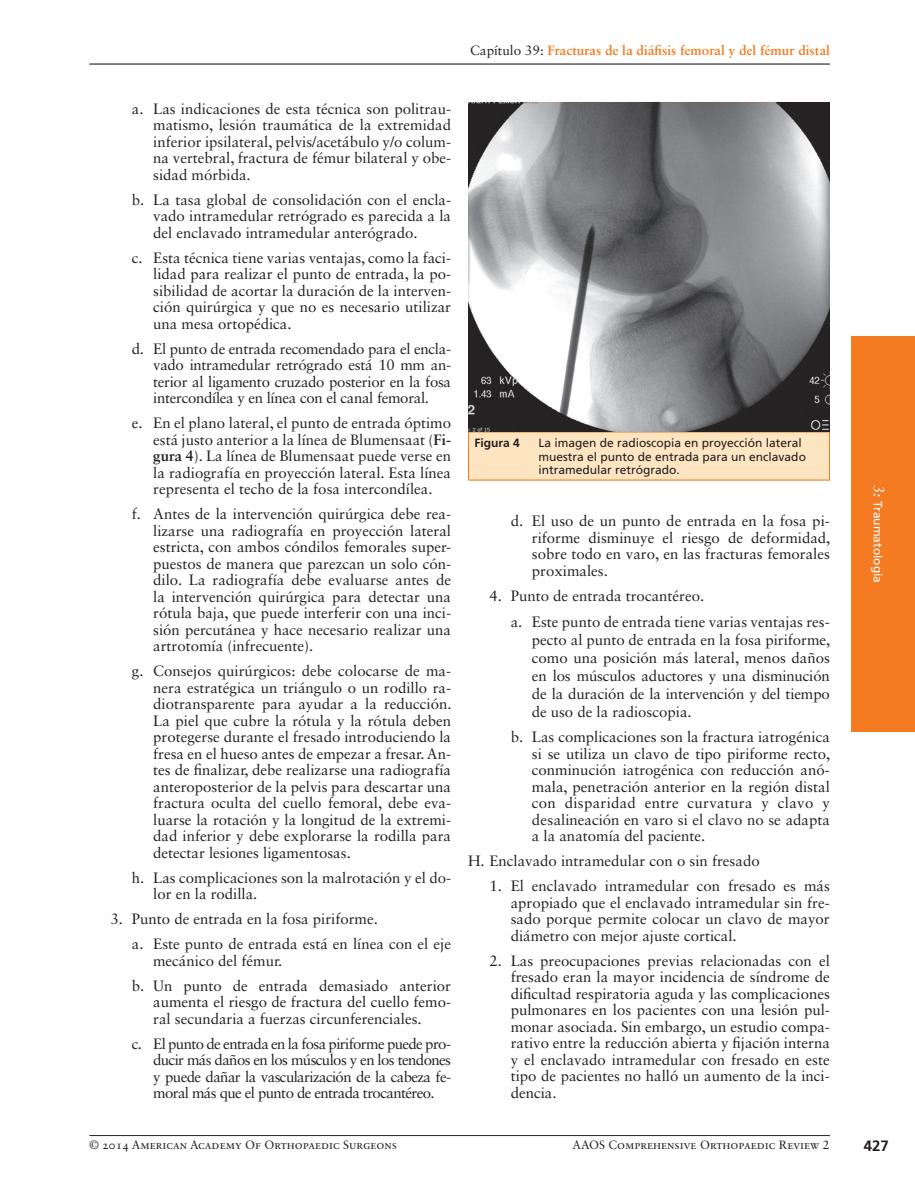
<style>
.page{position:relative;width:915px;height:1191px;background:#fff}
.page>*{position:absolute;margin:0;border:0;box-sizing:border-box;transform-origin:0 0}
.t1{font:15px/16.5px "Sabon LT Std";color:#231f20;text-align:justify}
.t2{font:700 15px "Frutiger LT Std";color:#231f20}
.t3{font:700 13.5px "Sabon LT Std";color:#f47b21}
.t4{font:12px/13.5px "Frutiger LT Std";color:#231f20}
.t5{font:12px "Sabon LT Std";color:#231f20}
.t6{font:12px "Frutiger LT Std";color:#fff}
.t7{font:700 12px "Frutiger LT Std";color:#231f20}
.s1{font-weight:700}
.s2{font-weight:400;color:#231f20}
.s3{font-family:"Sabon LT Std";font-style:italic;font-size:15px}
</style>
<div class="page">
<hr style="left:89px;top:63px;width:740px;height:2px;background:#231f20">
<hr style="left:89px;top:1135px;width:740px;height:1px;background:#231f20">
<div style="left:850px;top:336px;width:64px;height:395px;background:#f47b21"></div>
<div style="left:468px;top:432px;width:361px;height:48px;background:#fee5c1"></div>
<hr style="left:468px;top:102px;width:361px;height:1px;background:#f47b21">
<hr style="left:828px;top:103px;width:1px;height:328px;background:#f47b21">
<hr style="left:468px;top:432px;width:1px;height:47px;background:#f47b21">
<hr style="left:468px;top:431px;width:361px;height:1px;background:#f47b21">
<hr style="left:828px;top:432px;width:1px;height:47px;background:#f47b21">
<hr style="left:468px;top:479px;width:361px;height:1px;background:#f47b21">
<img style="left:468px;top:103px;width:360px;height:328px">
<p class="t1" style="left:153px;top:100px;width:299px;text-indent:-21px">a. Las indicaciones de esta técnica son politrau&shy;matismo, lesión traumática de la extremidad inferior ipsilateral, pelvis/acetábulo y/o colum&shy;na vertebral, fractura de fémur bilateral y obe&shy;sidad mórbida.</p>
<p class="t1" style="left:153px;top:191px;width:299px;text-indent:-21px">b. La tasa global de consolidación con el encla&shy;vado intramedular retrógrado es parecida a la del enclavado intramedular anterógrado.</p>
<p class="t1" style="left:153px;top:249px;width:299px;text-indent:-21px">c. Esta técnica tiene varias ventajas, como la faci&shy;lidad para realizar el punto de entrada, la po&shy;sibilidad de acortar la duración de la interven&shy;ción quirúrgica y que no es necesario utilizar una mesa ortopédica.</p>
<p class="t1" style="left:153px;top:340px;width:299px;text-indent:-21px">d. El punto de entrada recomendado para el encla&shy;vado intramedular retrógrado está 10 mm an&shy;terior al ligamento cruzado posterior en la fosa intercondílea y en línea con el canal femoral.</p>
<p class="t1" style="left:153px;top:414px;width:299px;text-indent:-21px">e. En el plano lateral, el punto de entrada óptimo está justo anterior a la línea de Blumensaat (<span class="s1">Fi&shy;gura 4</span>). La línea de Blumensaat puede verse en la radiografía en proyección lateral. Esta línea representa el techo de la fosa intercondílea.</p>
<p class="t1" style="left:153px;top:505px;width:299px;text-indent:-21px">f. Antes de la intervención quirúrgica debe rea&shy;lizarse una radiografía en proyección lateral estricta, con ambos cóndilos femorales super&shy;puestos de manera que parezcan un solo cón&shy;dilo. La radiografía debe evaluarse antes de la intervención quirúrgica para detectar una rótula baja, que puede interferir con una inci&shy;sión percutánea y hace necesario realizar una artrotomía (infrecuente).</p>
<p class="t1" style="left:153px;top:662px;width:300px;text-indent:-21px">g. Consejos quirúrgicos: debe colocarse de ma&shy;nera estratégica un triángulo o un rodillo ra&shy;diotransparente para ayudar a la reducción.<br>La piel que cubre la rótula y la rótula deben protegerse durante el fresado introduciendo la fresa en el hueso antes de empezar a fresar. An&shy;tes de finalizar, debe realizarse una radiografía anteroposterior de la pelvis para descartar una fractura oculta del cuello femoral, debe eva&shy;luarse la rotación y la longitud de la extremi&shy;dad inferior y debe explorarse la rodilla para detectar lesiones ligamentosas.</p>
<p class="t1" style="left:153px;top:869px;width:299px;text-indent:-21px">h. Las complicaciones son la malrotación y el do&shy;lor en la rodilla.</p>
<p class="t1" style="left:132px;top:906px;width:320px;line-height:25px;text-indent:-21px">3. Punto de entrada en la fosa piriforme.<br>a. Este punto de entrada está en línea con el eje</p>
<p class="t1" style="left:132px;top:948px;width:320px;line-height:25px;text-indent:21px">mecánico del fémur.<br>b. Un punto de entrada demasiado anterior</p>
<p class="t1" style="left:153px;top:993px;width:299px">aumenta el riesgo de fractura del cuello femo&shy;ral secundaria a fuerzas circunferenciales.</p>
<p class="t1" style="left:153px;top:1035px;width:299px;text-indent:-21px">c. El punto de entrada en la fosa piriforme puede pro&shy;ducir más daños en los músculos y en los tendones y puede dañar la vascularización de la cabeza fe&shy;moral más que el punto de entrada trocantéreo.</p>
<p class="t3" style="left:470px;top:42px;width:361px"><span class="s2">Capítulo 39:</span> Fracturas de la diáfisis femoral y del fémur distal</p>
<p class="t7" style="left:474px;top:436px;width:47px">Figura 4</p>
<p class="t4" style="left:538px;top:436px;width:269px">La imagen de radioscopia en proyección lateral muestra el punto de entrada para un enclavado intramedular retrógrado.</p>
<p class="t1" style="left:531px;top:512px;width:300px;text-indent:-21px">d. El uso de un punto de entrada en la fosa pi&shy;riforme disminuye el riesgo de deformidad, sobre todo en varo, en las fracturas femorales proximales.</p>
<p class="t1" style="left:510px;top:582px;width:320px;line-height:26.5px;text-indent:-21px">4. Punto de entrada trocantéreo.<br>a. Este punto de entrada tiene varias ventajas res-</p>
<p class="t1" style="left:531px;top:631px;width:300px;line-height:18px">pecto al punto de entrada en la fosa piriforme, como una posición más lateral, menos daños en los músculos aductores y una disminución de la duración de la intervención y del tiempo de uso de la radioscopia.</p>
<p class="t1" style="left:531px;top:728px;width:300px;text-indent:-21px">b. Las complicaciones son la fractura iatrogénica si se utiliza un clavo de tipo piriforme recto, conminución iatrogénica con reducción anó&shy;mala, penetración anterior en la región distal con disparidad entre curvatura y clavo y desalineación en varo si el clavo no se adapta a la anatomía del paciente.</p>
<p class="t1" style="left:468px;top:852px;width:293px">H. Enclavado intramedular con o sin fresado</p>
<p class="t1" style="left:510px;top:877px;width:320px;text-indent:-21px">1. El enclavado intramedular con fresado es más apropiado que el enclavado intramedular sin fre&shy;sado porque permite colocar un clavo de mayor diámetro con mejor ajuste cortical.</p>
<p class="t1" style="left:510px;top:952px;width:320px;text-indent:-21px">2. Las preocupaciones previas relacionadas con el fresado eran la mayor incidencia de síndrome de dificultad respiratoria aguda y las complicaciones pulmonares en los pacientes con una lesión pul&shy;monar asociada. Sin embargo, un estudio compa&shy;rativo entre la reducción abierta y fijación interna y el enclavado intramedular con fresado en este tipo de pacientes no halló un aumento de la inci&shy;dencia.</p>
<p class="t6" style="left:884px;top:484px;width:100px;rotate:90deg"><span class="s3">3:</span> Traumatología</p>
<p class="t5" style="left:89px;top:1137px;width:309px">© 2014 American Academy Of Orthopaedic Surgeons</p>
<p class="t5" style="left:572px;top:1137px;width:18px">Aaos</p>
<p class="t5" style="left:608px;top:1137px;width:222px">Comprehensive Orthopaedic Review 2</p>
<p class="t2" style="left:863px;top:1136px;width:27px">427</p>
</div>
